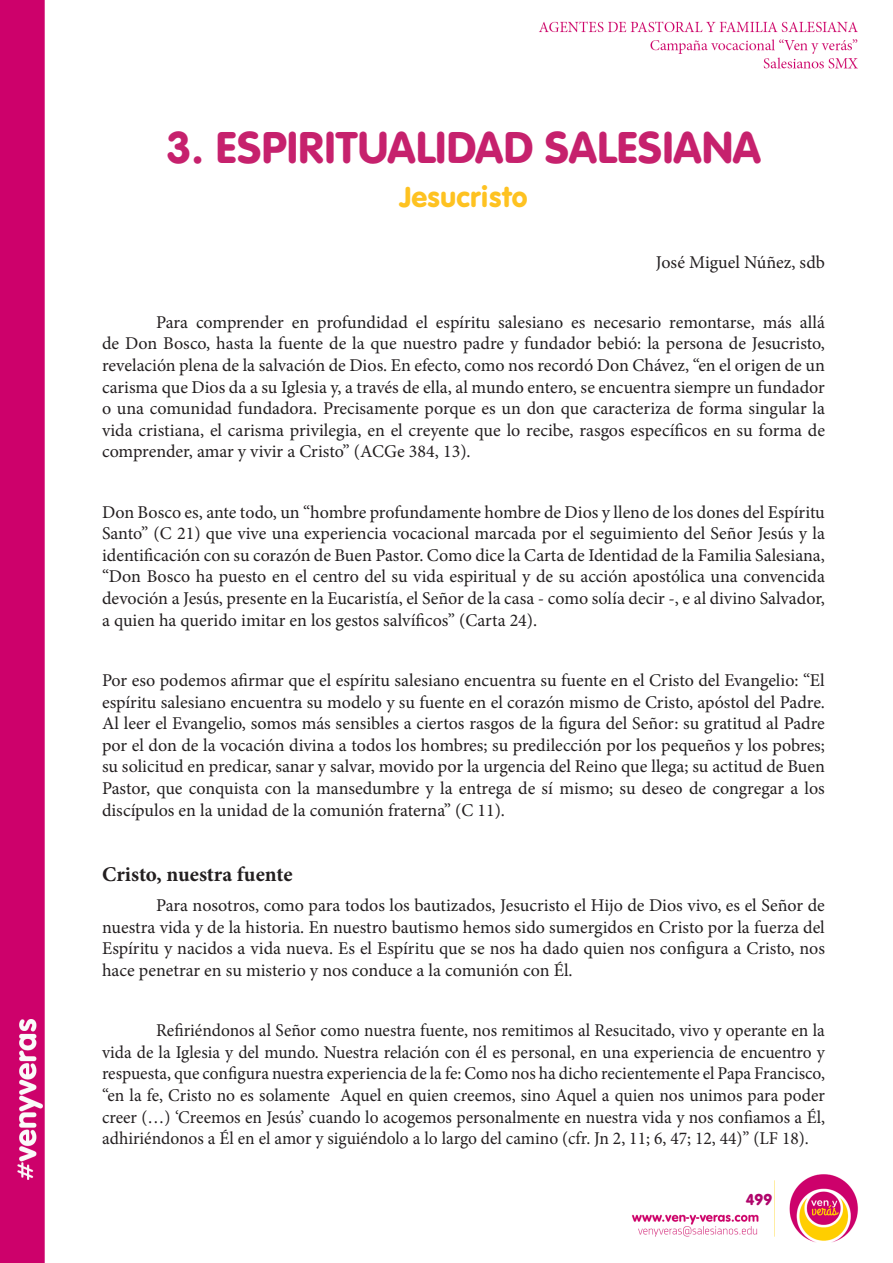
<style>
.page{position:relative;width:893px;height:1263px;background:#fff}
.page>*{position:absolute;margin:0;border:0;box-sizing:border-box;transform-origin:0 0}
.t1{font:46.5px "VAG Rundschrift D";letter-spacing:-.005em;color:#c6216d}
.t2{font:30px "VAG Rundschrift D";color:#fec221}
.t3{font:700 21px "Minion Pro";color:#231f20}
.t4{font:18px/21.6px "Minion Pro";color:#231f20;text-align:justify}
.t5{font:16.5px "VAG Rundschrift D";color:#b0056b}
</style>
<div class="page">
<img style="left:0;top:0;width:858px;height:1263px">
<p class="t1" style="left:166px;top:120px;width:597px">3. ESPIRITUALIDAD SALESIANA</p>
<p class="t2" style="left:399px;top:180px;width:130px">Jesucristo</p>
<p class="t4" style="left:656px;top:251px;width:171px">José Miguel Núñez, sdb</p>
<p class="t4" style="left:102px;top:311px;width:724px;text-indent:54px">Para comprender en profundidad el espíritu salesiano es necesario remontarse, más allá de Don Bosco, hasta la fuente de la que nuestro padre y fundador bebió: la persona de Jesucristo, revelación plena de la salvación de Dios. En efecto, como nos recordó Don Chávez, “en el origen de un carisma que Dios da a su Iglesia y, a través de ella, al mundo entero, se encuentra siempre un fundador o una comunidad fundadora. Precisamente porque es un don que caracteriza de forma singular la vida cristiana, el carisma privilegia, en el creyente que lo recibe, rasgos específicos en su forma de comprender, amar y vivir a Cristo” (ACGe 384, 13).</p>
<p class="t4" style="left:102px;top:501px;width:724px">Don Bosco es, ante todo, un “hombre profundamente hombre de Dios y lleno de los dones del Espíritu Santo” (C 21) que vive una experiencia vocacional marcada por el seguimiento del Señor Jesús y la identificación con su corazón de Buen Pastor. Como dice la Carta de Identidad de la Familia Salesiana, “Don Bosco ha puesto en el centro del su vida espiritual y de su acción apostólica una convencida devoción a Jesús, presente en la Eucaristía, el Señor de la casa - como solía decir -, e al divino Salvador, a quien ha querido imitar en los gestos salvíficos” (Carta 24).</p>
<p class="t4" style="left:102px;top:669px;width:724px">Por eso podemos afirmar que el espíritu salesiano encuentra su fuente en el Cristo del Evangelio: “El espíritu salesiano encuentra su modelo y su fuente en el corazón mismo de Cristo, apóstol del Padre.<br>Al leer el Evangelio, somos más sensibles a ciertos rasgos de la figura del Señor: su gratitud al Padre por el don de la vocación divina a todos los hombres; su predilección por los pequeños y los pobres; su solicitud en predicar, sanar y salvar, movido por la urgencia del Reino que llega; su actitud de Buen Pastor, que conquista con la mansedumbre y la entrega de sí mismo; su deseo de congregar a los discípulos en la unidad de la comunión fraterna” (C 11).</p>
<p class="t3" style="left:102px;top:860px;width:192px">Cristo, nuestra fuente</p>
<p class="t4" style="left:102px;top:895px;width:724px;text-indent:54px">Para nosotros, como para todos los bautizados, Jesucristo el Hijo de Dios vivo, es el Señor de nuestra vida y de la historia. En nuestro bautismo hemos sido sumergidos en Cristo por la fuerza del Espíritu y nacidos a vida nueva. Es el Espíritu que se nos ha dado quien nos configura a Cristo, nos hace penetrar en su misterio y nos conduce a la comunión con Él.</p>
<p class="t4" style="left:102px;top:1020px;width:724px;text-indent:54px">Refiriéndonos al Señor como nuestra fuente, nos remitimos al Resucitado, vivo y operante en la vida de la Iglesia y del mundo. Nuestra relación con él es personal, en una experiencia de encuentro y respuesta, que configura nuestra experiencia de la fe: Como nos ha dicho recientemente el Papa Francisco, “en la fe, Cristo no es solamente Aquel en quien creemos, sino Aquel a quien nos unimos para poder creer (…) ‘Creemos en Jesús’ cuando lo acogemos personalmente en nuestra vida y nos confiamos a Él, adhiriéndonos a Él en el amor y siguiéndolo a lo largo del camino (cfr. Jn 2, 11; 6, 47; 12, 44)” (LF 18).</p>
<p class="t5" style="left:746px;top:1190px;width:28px">499</p>
</div>
